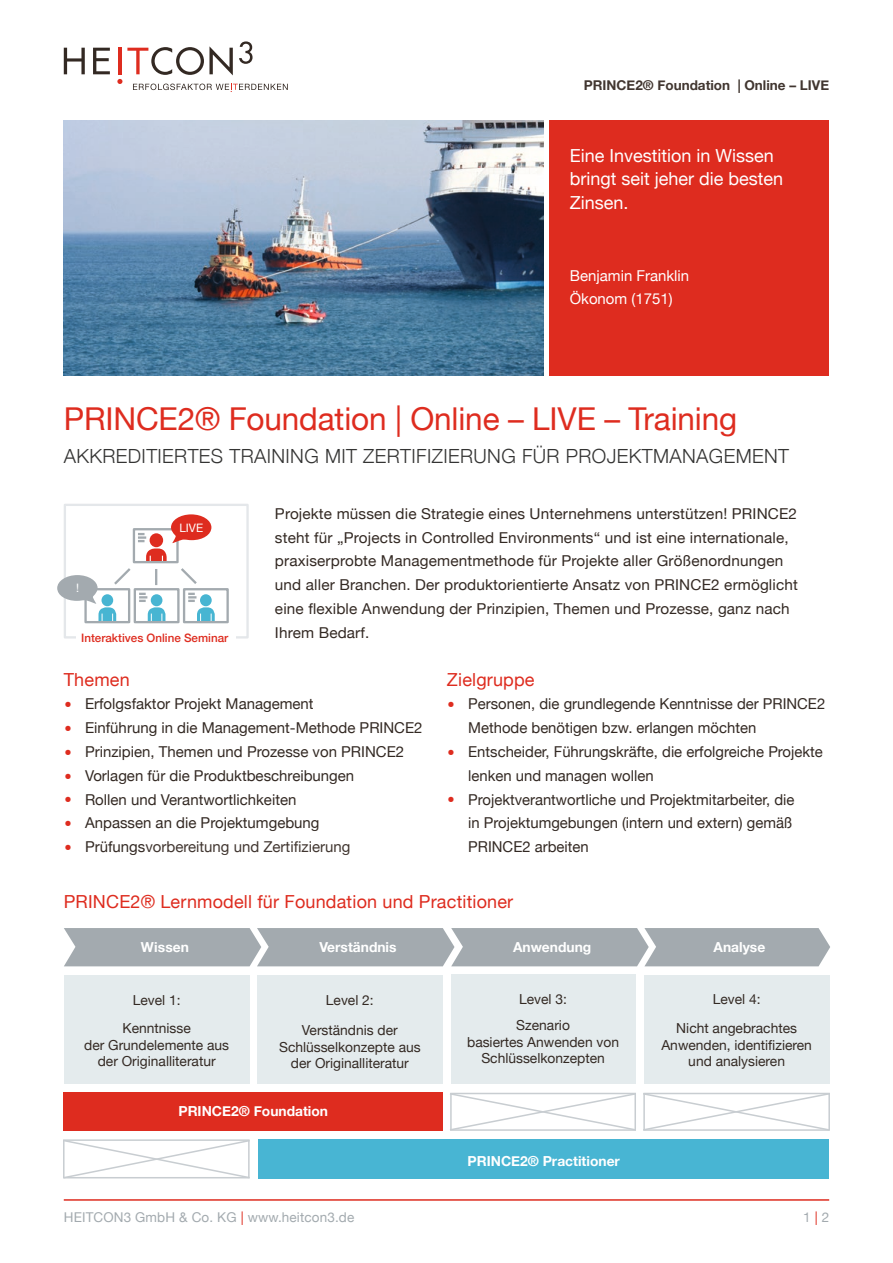
<style>
.page{position:relative;width:893px;height:1263px;background:#fff}
.page>*{position:absolute;margin:0;border:0;box-sizing:border-box;transform-origin:0 0}
.t1{font:31.5px "Helvetica Neue";letter-spacing:-.005em;color:#de2c1f}
.t2{font:300 19.5px "Helvetica Neue";letter-spacing:.02em;color:#343433}
.t3{font:18px "Helvetica Neue";letter-spacing:.01em;color:#de2c1f}
.t4{font:18px/23.9px "Helvetica Neue";color:#fff}
.t5{font:15px/23.9px "Helvetica Neue";color:#332923}
.t6{font:15px "Helvetica Neue";color:#413630}
.t7{font:15px/23.9px "Helvetica Neue";color:#fff}
.t8{font:13.8px/16.5px "Helvetica Neue";color:#332923;text-align:center}
.t9{font:700 13.8px "Helvetica Neue";color:#fff}
.t10{font:13.5px "Helvetica Neue";letter-spacing:.01em;color:#a3aaaf}
.t11{font:700 13.5px "Helvetica Neue";color:#413630}
.t12{font:500 11.7px "Helvetica Neue";color:#de2c1f}
.t13{font:11.7px "Helvetica Neue";color:#fff}
.s1{font-weight:700;font-size:24px;color:#de2c1f}
.s2{color:#332923}
.s3{color:#de2c1f}
</style>
<div class="page">
<div style="left:549px;top:120px;width:280px;height:255px;background:#de2c1f"></div>
<img style="left:64px;top:120px;width:480px;height:255px">
<div style="left:64px;top:504px;width:185px;height:134px;border:2px solid #e4e7ea"></div>
<div style="left:76px;top:629px;width:160px;height:18px;background:#fff"></div>
<svg style="left:57px;top:514px;width:172px;height:116px"></svg>
<div style="left:64px;top:1003px;width:186px;height:81px;background:#e4ebed"></div>
<div style="left:257px;top:1005px;width:186px;height:79px;background:#e4ebed"></div>
<div style="left:451px;top:1000px;width:184px;height:84px;background:#e4ebed"></div>
<div style="left:644px;top:1003px;width:185px;height:81px;background:#e4ebed"></div>
<div style="left:64px;top:1092px;width:379px;height:39px;background:#de2c1f"></div>
<div style="left:258px;top:1139px;width:571px;height:39px;background:#48b5d3"></div>
<div style="left:64px;top:975px;width:186px;height:40px;background:#e4ebed"></div>
<div style="left:257px;top:975px;width:186px;height:40px;background:#e4ebed"></div>
<div style="left:451px;top:975px;width:184px;height:32px;background:#e4ebed"></div>
<div style="left:644px;top:975px;width:185px;height:40px;background:#e4ebed"></div>
<svg style="left:63px;top:1139px;width:187px;height:40px"></svg>
<svg style="left:450px;top:1092px;width:380px;height:39px"></svg>
<div style="left:64px;top:928px;width:766px;height:38px;background:#a3aaaf"></div>
<svg style="left:64px;top:48px;width:21px;height:26px"></svg>
<svg style="left:93px;top:48px;width:17px;height:26px"></svg>
<svg style="left:117px;top:41px;width:171px;height:51px"></svg>
<hr style="left:64px;top:1199px;width:765px;height:2px;background:#de2c1f">
<p class="t11" style="left:584px;top:75px;width:247px">PRINCE2® Foundation | Online – LIVE</p>
<p class="t4" style="left:570px;top:144px;width:215px">Eine Investition in Wissen bringt seit jeher die besten<br>Zinsen.</p>
<p class="t7" style="left:570px;top:264px;width:121px">Benjamin Franklin<br>Ökonom (1751)</p>
<h1 class="t1" style="left:64px;top:396px;width:675px">PRINCE2® Foundation | Online – LIVE – Training</h1>
<h2 class="t2" style="left:64px;top:441px;width:727px">AKKREDITIERTES TRAINING MIT ZERTIFIZIERUNG FÜR PROJEKTMANAGEMENT</h2>
<p class="t13" style="left:76px;top:580px;width:5px">!</p>
<p class="t13" style="left:179px;top:519px;width:25px">LIVE</p>
<p class="t12" style="left:81px;top:629px;width:149px">Interaktives Online Seminar</p>
<p class="t5" style="left:275px;top:502px;width:524px">Projekte müssen die Strategie eines Unternehmens unterstützen! PRINCE2 steht für „Projects in Controlled Environments“ und ist eine internationale, praxiserprobte Managementmethode für Projekte aller Größenordnungen und aller Branchen. Der produktorientierte Ansatz von PRINCE2 ermöglicht eine flexible Anwendung der Prinzipien, Themen und Prozesse, ganz nach Ihrem Bedarf.</p>
<p class="t3" style="left:64px;top:666px;width:67px">Themen</p>
<p class="t5" style="left:64px;top:693px;width:251px"><span class="s1">•</span> Erfolgsfaktor Projekt Management</p>
<p class="t5" style="left:64px;top:717px;width:360px"><span class="s1">•</span> Einführung in die Management-Methode PRINCE2</p>
<p class="t5" style="left:64px;top:740px;width:342px"><span class="s1">•</span> Prinzipien, Themen und Prozesse von PRINCE2</p>
<p class="t5" style="left:64px;top:764px;width:292px"><span class="s1">•</span> Vorlagen für die Produktbeschreibungen</p>
<p class="t5" style="left:64px;top:788px;width:234px"><span class="s1">•</span> Rollen und Verantwortlichkeiten</p>
<p class="t5" style="left:64px;top:812px;width:257px"><span class="s1">•</span> Anpassen an die Projektumgebung</p>
<p class="t6" style="left:64px;top:836px;width:288px"><span class="s1">•</span> <span class="s2">Prüfungs</span>vorbereitung und Zertifizierung</p>
<p class="t3" style="left:447px;top:666px;width:89px">Zielgruppe</p>
<p class="t5" style="left:468px;top:693px;width:359px;text-indent:-21px"><span class="s1">•</span> Personen, die grundlegende Kenntnisse der PRINCE2<br>Methode benötigen bzw. erlangen möchten</p>
<p class="t5" style="left:468px;top:740px;width:356px;text-indent:-21px"><span class="s1">•</span> Entscheider, Führungskräfte, die erfolgreiche Projekte lenken und managen wollen</p>
<p class="t5" style="left:468px;top:788px;width:328px;text-indent:-21px"><span class="s1">•</span> Projektverantwortliche und Projektmitarbeiter, die in Projektumgebungen (intern und extern) gemäß<br>PRINCE2 arbeiten</p>
<p class="t3" style="left:64px;top:888px;width:451px">PRINCE2® Lernmodell für Foundation und Practitioner</p>
<p class="t9" style="left:141px;top:937px;width:50px">Wissen</p>
<p class="t9" style="left:319px;top:937px;width:79px">Verständnis</p>
<p class="t9" style="left:513px;top:937px;width:80px">Anwendung</p>
<p class="t9" style="left:714px;top:937px;width:53px">Analyse</p>
<p class="t8" style="left:133px;top:992px;width:49px">Level 1:</p>
<p class="t8" style="left:326px;top:993px;width:49px">Level 2:</p>
<p class="t8" style="left:519px;top:992px;width:49px">Level 3:</p>
<p class="t8" style="left:713px;top:992px;width:49px">Level 4:</p>
<p class="t8" style="left:84px;top:1021px;width:147px">Kenntnisse<br>der Grundelemente aus der Originalliteratur</p>
<p class="t8" style="left:279px;top:1023px;width:143px">Verständnis der<br>Schlüsselkonzepte aus der Originalliteratur</p>
<p class="t8" style="left:467px;top:1018px;width:153px">Szenario<br>basiertes Anwenden von<br>Schlüsselkonzepten</p>
<p class="t8" style="left:661px;top:1021px;width:152px">Nicht angebrachtes<br>Anwenden, identifizieren und analysieren</p>
<p class="t9" style="left:178px;top:1100px;width:151px">PRINCE2® Foundation</p>
<p class="t9" style="left:468px;top:1150px;width:154px">PRINCE2® Practitioner</p>
<p class="t10" style="left:64px;top:1208px;width:292px">HEITCON3 GmbH &amp; Co. KG <span class="s3">|</span> www.heitcon3.de</p>
<p class="t10" style="left:803px;top:1208px;width:28px">1 <span class="s3">|</span> 2</p>
</div>
